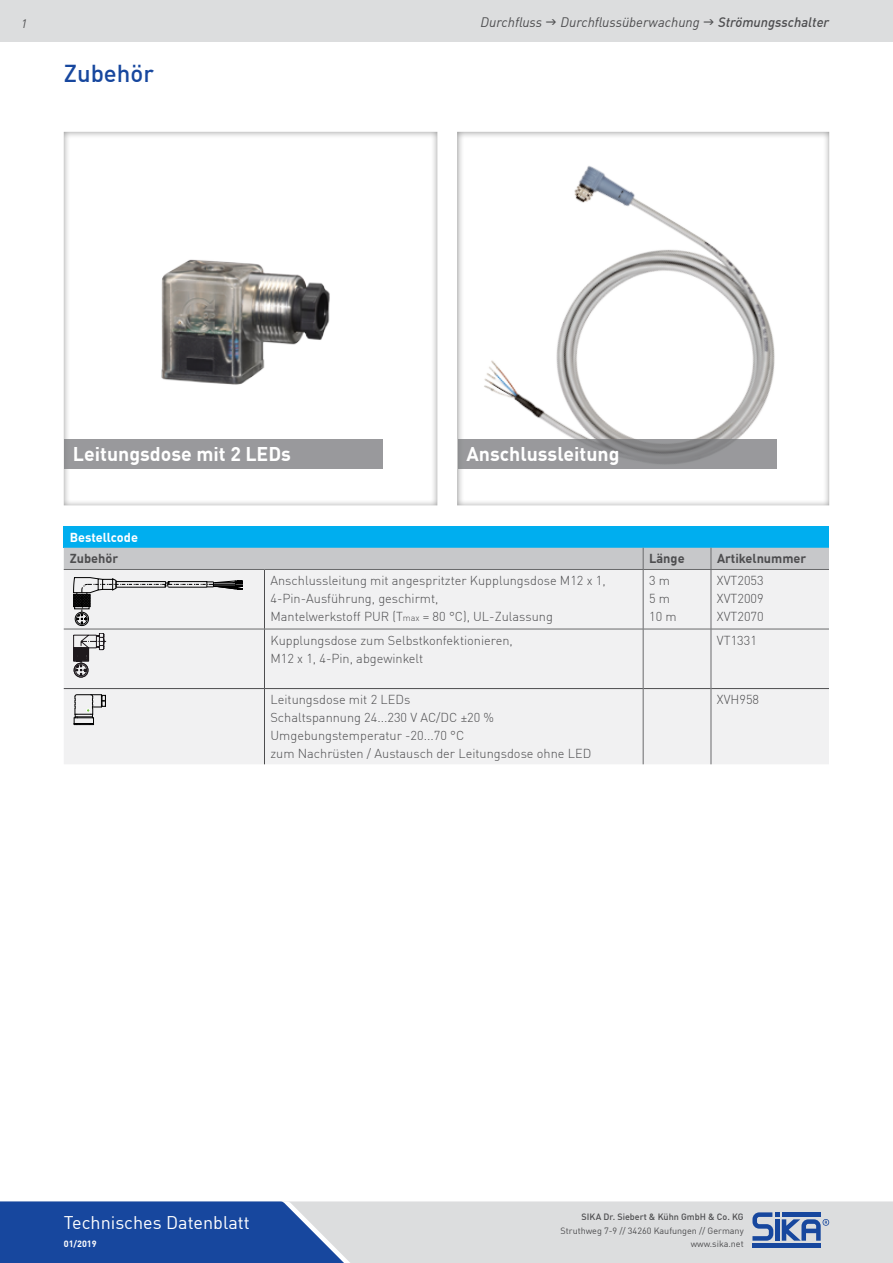
<style>
.page{position:relative;width:893px;height:1263px;background:#fff}
.page>*{position:absolute;margin:0;border:0;box-sizing:border-box;transform-origin:0 0}
.t1{font:500 24px "DIN Offc";color:#17479e}
.t2{font:700 19.5px "DIN Offc";color:#fff}
.t3{font:18px "DIN Offc";color:#fff}
.t4{font:italic 13.5px "DIN Offc";color:#4d4d4f}
.t5{font:italic 500 13.5px "DIN Offc";color:#4d4d4f}
.t6{font:300 12.75px/18px "DIN Offc";color:#4d4d4f}
.t7{font:700 12.75px "DIN Offc";color:#4d4d4f}
.t8{font:700 12.75px "DIN Offc";color:#fff}
.t9{font:italic 12px "DIN Offc";color:#4d4d4f}
.t10{font:9px/13.5px "DIN Offc";color:#4d4d4f;text-align:right}
.t11{font:500 9px "DIN Offc";color:#4d4d4f}
.t12{font:700 9px "DIN Offc";color:#fff}
.s1{font-size:9px}
</style>
<div class="page">
<div style="left:0;top:0;width:893px;height:42px;background:#dcddde"></div>
<div style="left:373px;top:1201px;width:520px;height:62px;background:#dcddde"></div>
<svg style="left:0;top:1201px;width:373px;height:62px;background:#3860a9"></svg>
<hr style="left:752px;top:1243px;width:69px;height:4px;background:#17479e">
<svg style="left:752px;top:1212px;width:77px;height:29px;background:#768fbd"></svg>
<div style="left:51px;top:129px;width:400px;height:376px;background:#000;opacity:.5"></div>
<div style="left:444px;top:130px;width:398px;height:377px;background:#000;opacity:.5"></div>
<img style="left:126px;top:227px;width:232px;height:183px">
<img style="left:477px;top:159px;width:314px;height:327px">
<div style="left:64px;top:439px;width:319px;height:29px;background:#99999c"></div>
<svg style="left:458px;top:439px;width:319px;height:29px;background:#939395"></svg>
<div style="left:64px;top:526px;width:765px;height:22px;background:#00aeef"></div>
<div style="left:64px;top:570px;width:765px;height:194px;background:#f1f1f2"></div>
<hr style="left:64px;top:688px;width:200px;height:1px;background:#4d4d4f">
<hr style="left:264px;top:688px;width:379px;height:1px;background:#4d4d4f">
<hr style="left:643px;top:688px;width:68px;height:1px;background:#4d4d4f">
<hr style="left:711px;top:688px;width:118px;height:1px;background:#4d4d4f">
<hr style="left:264px;top:570px;width:1px;height:59px;background:#4d4d4f">
<hr style="left:264px;top:629px;width:1px;height:59px;background:#4d4d4f">
<hr style="left:264px;top:689px;width:1px;height:75px;background:#4d4d4f">
<div style="left:64px;top:548px;width:765px;height:21px;background:#c7c8ca"></div>
<hr style="left:643px;top:570px;width:1px;height:59px;background:#696a6c">
<hr style="left:711px;top:570px;width:1px;height:59px;background:#696a6c">
<hr style="left:64px;top:629px;width:200px;height:1px;background:#696a6c">
<hr style="left:264px;top:629px;width:379px;height:1px;background:#696a6c">
<hr style="left:643px;top:629px;width:1px;height:59px;background:#696a6c">
<hr style="left:643px;top:629px;width:68px;height:1px;background:#696a6c">
<hr style="left:711px;top:629px;width:118px;height:1px;background:#696a6c">
<hr style="left:711px;top:629px;width:1px;height:59px;background:#696a6c">
<hr style="left:643px;top:688px;width:1px;height:76px;background:#696a6c">
<hr style="left:711px;top:688px;width:1px;height:76px;background:#696a6c">
<hr style="left:64px;top:569px;width:200px;height:1px;background:#696a6c">
<hr style="left:264px;top:569px;width:379px;height:1px;background:#696a6c">
<hr style="left:643px;top:569px;width:68px;height:1px;background:#696a6c">
<hr style="left:711px;top:569px;width:118px;height:1px;background:#696a6c">
<svg style="left:73px;top:577px;width:174px;height:49px"></svg>
<svg style="left:73px;top:633px;width:33px;height:44px"></svg>
<svg style="left:74px;top:694px;width:32px;height:31px"></svg>
<p class="t9" style="left:21px;top:16px;width:7px">1</p>
<p class="t4" style="left:481px;top:14px;width:63px">Durchfluss</p>
<p class="t4" style="left:560px;top:14px;width:141px">Durchflussüberwachung</p>
<p class="t5" style="left:718px;top:14px;width:113px">Strömungsschalter</p>
<h1 class="t1" style="left:64px;top:58px;width:92px">Zubehör</h1>
<h2 class="t2" style="left:73px;top:441px;width:220px">Leitungsdose mit 2 LEDs</h2>
<h2 class="t2" style="left:466px;top:441px;width:155px">Anschlussleitung</h2>
<p class="t8" style="left:70px;top:529px;width:70px">Bestellcode</p>
<p class="t7" style="left:70px;top:550px;width:50px">Zubehör</p>
<p class="t7" style="left:649px;top:550px;width:37px">Länge</p>
<p class="t7" style="left:717px;top:550px;width:91px">Artikelnummer</p>
<p class="t6" style="left:270px;top:571px;width:337px">Anschlussleitung mit angespritzter Kupplungsdose M12 x 1,<br>4-Pin-Ausführung, geschirmt,<br>Mantelwerkstoff PUR (T<span class="s1">max</span> = 80 °C), UL-Zulassung</p>
<p class="t6" style="left:649px;top:571px;width:29px">3 m<br>5 m<br>10 m</p>
<p class="t6" style="left:717px;top:571px;width:48px;text-align:justify">XVT2053<br>XVT2009<br>XVT2070</p>
<p class="t6" style="left:270px;top:631px;width:244px">Kupplungsdose zum Selbstkonfektionieren,<br>M12 x 1, 4-Pin, abgewinkelt</p>
<p class="t6" style="left:717px;top:631px;width:41px">VT1331</p>
<p class="t6" style="left:270px;top:691px;width:322px">Leitungsdose mit 2 LEDs<br>Schaltspannung 24...230 V AC/DC ±20 % Umgebungstemperatur -20...70 °C<br>zum Nachrüsten / Austausch der Leitungsdose ohne LED</p>
<p class="t6" style="left:717px;top:691px;width:44px">XVH958</p>
<h3 class="t3" style="left:64px;top:1211px;width:188px">Technisches Datenblatt</h3>
<p class="t12" style="left:64px;top:1238px;width:34px">01/2019</p>
<p class="t11" style="left:582px;top:1211px;width:164px">SIKA Dr. Siebert &amp; Kühn GmbH &amp; Co. KG</p>
<p class="t10" style="left:561px;top:1224px;width:185px">Struthweg 7-9 // 34260 Kaufungen // Germany www.sika.net</p>
</div>
